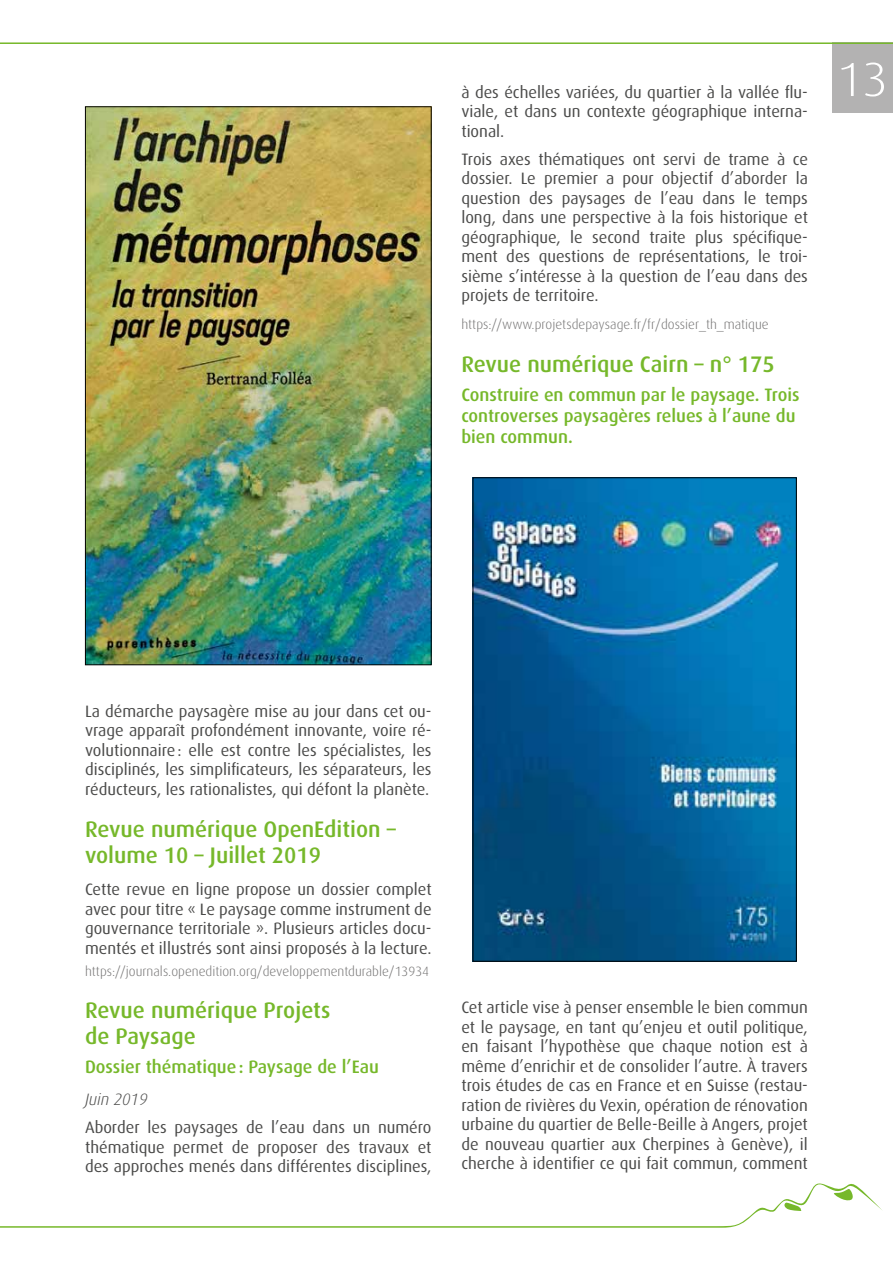
<style>
.page{position:relative;width:893px;height:1263px;background:#fff}
.page>*{position:absolute;margin:0;border:0;box-sizing:border-box;transform-origin:0 0}
.t1{font:300 48px "Dax OT";color:#fff;scale:1.05 1}
.t2{font:500 22.5px/25.5px "Dax OT";color:#76b82a}
.t3{font:500 18px/21px "Dax OT";color:#76b82a}
.t4{font:16.5px/19.5px "Dax OT";color:#4a4a49;text-align:justify}
.t5{font:italic 300 16.5px "Dax OT";color:#4a4a49}
.t6{font:300 13.5px "Dax OT";color:#706f6f}
</style>
<div class="page">
<div style="left:832px;top:42px;width:61px;height:71px;background:#b3b2b2"></div>
<hr style="left:0;top:42px;width:893px;height:2px;background:#76b82a">
<svg style="left:0;top:1183px;width:882px;height:45px"></svg>
<img style="left:87px;top:108px;width:343px;height:555px">
<img style="left:475px;top:479px;width:320px;height:481px">
<div style="left:473px;top:477px;width:324px;height:485px;border:1px solid #000"></div>
<p class="t4" style="left:461px;top:82px;width:348px">à des échelles variées, du quartier à la vallée flu&shy;viale, et dans un contexte géographique interna&shy;tional.</p>
<p class="t4" style="left:461px;top:149px;width:348px">Trois axes thématiques ont servi de trame à ce dossier. Le premier a pour objectif d’aborder la question des paysages de l’eau dans le temps long, dans une perspective à la fois historique et géographique, le second traite plus spécifique&shy;ment des questions de représentations, le troi&shy;sième s’intéresse à la question de l’eau dans des projets de territoire.</p>
<p class="t6" style="left:461px;top:317px;width:309px">https://www.projetsdepaysage.fr/fr/dossier_th_matique</p>
<h2 class="t2" style="left:461px;top:351px;width:315px">Revue numérique Cairn – n° 175</h2>
<p class="t3" style="left:461px;top:385px;width:340px">Construire en commun par le paysage. Trois controverses paysagères relues à l’aune du bien commun.</p>
<h1 class="t1" style="left:837px;top:53px;width:50px">13</h1>
<p class="t4" style="left:85px;top:701px;width:348px">La démarche paysagère mise au jour dans cet ou&shy;vrage apparaît profondément innovante, voire ré&shy;volutionnaire: elle est contre les spécialistes, les disciplinés, les simplificateurs, les séparateurs, les réducteurs, les rationalistes, qui défont la planète.</p>
<h2 class="t2" style="left:85px;top:817px;width:312px">Revue numérique OpenEdition – volume 10 – Juillet 2019</h2>
<p class="t4" style="left:85px;top:880px;width:348px">Cette revue en ligne propose un dossier complet avec pour titre « Le paysage comme instrument de gouvernance territoriale ». Plusieurs articles docu&shy;mentés et illustrés sont ainsi proposés à la lecture.</p>
<p class="t6" style="left:85px;top:963px;width:346px">https://journals.openedition.org/developpementdurable/13934</p>
<h2 class="t2" style="left:85px;top:998px;width:247px">Revue numérique Projets de Paysage</h2>
<p class="t3" style="left:85px;top:1056px;width:295px">Dossier thématique: Paysage de l’Eau</p>
<p class="t5" style="left:85px;top:1091px;width:64px">Juin 2019</p>
<p class="t4" style="left:85px;top:1118px;width:348px">Aborder les paysages de l’eau dans un numéro thématique permet de proposer des travaux et des approches menés dans différentes disciplines,</p>
<p class="t4" style="left:461px;top:998px;width:348px">Cet article vise à penser ensemble le bien commun et le paysage, en tant qu’enjeu et outil politique, en faisant l’hypothèse que chaque notion est à même d’enrichir et de consolider l’autre. À travers trois études de cas en France et en Suisse (restau&shy;ration de rivières du Vexin, opération de rénovation urbaine du quartier de Belle-Beille à Angers, projet de nouveau quartier aux Cherpines à Genève), il cherche à identifier ce qui fait commun, comment</p>
</div>
